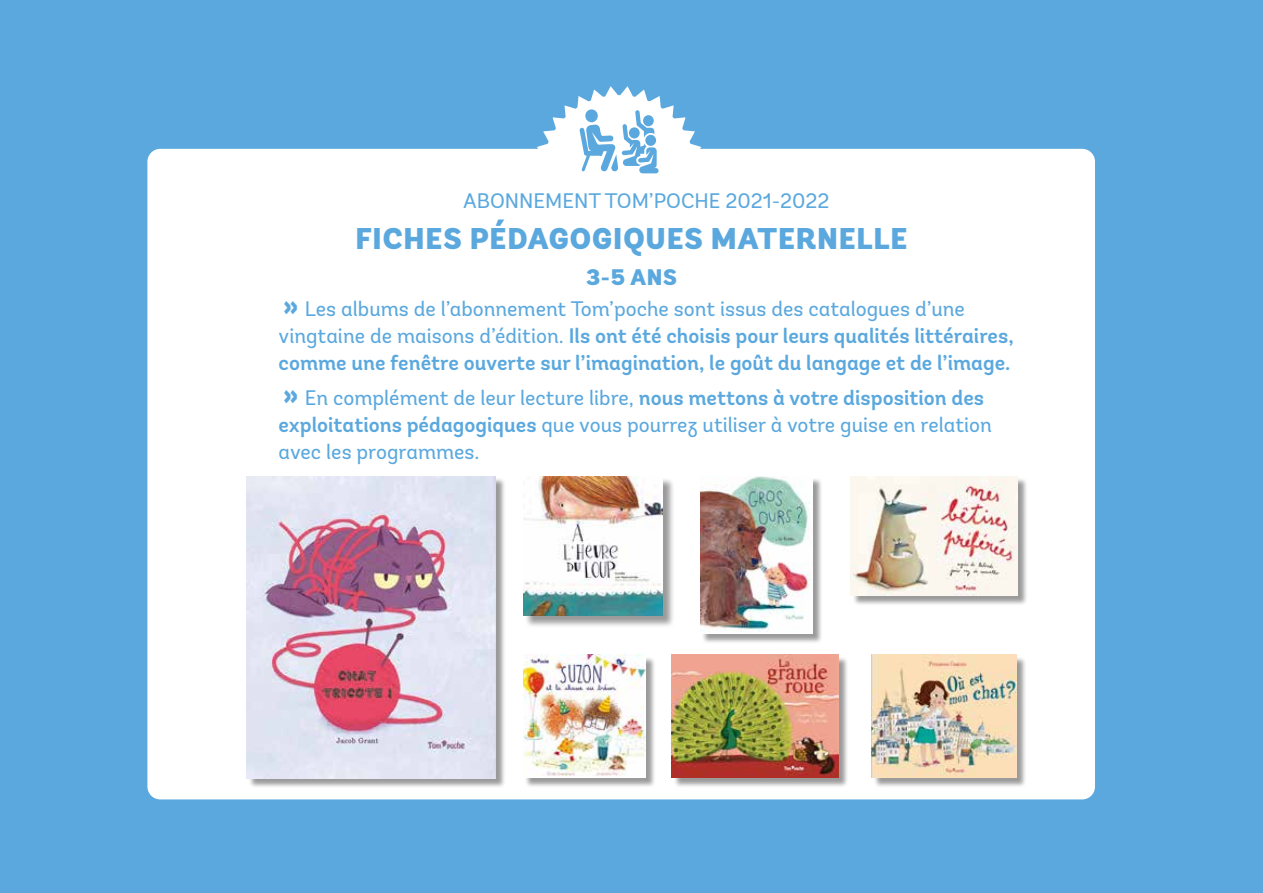
<style>
.page{position:relative;width:1263px;height:893px;background:#5aa8de}
.page>*{position:absolute;margin:0;border:0;box-sizing:border-box;transform-origin:0 0}
.t1{font:900 30px "Andes";letter-spacing:.03em;color:#5aa8de}
.t2{font:900 22.5px "Andes";color:#5aa8de}
.t3{font:600 21px/27px "Andes";color:#5aa8de}
.t4{font:21px/27px "Andes";color:#5aa8de}
.s1{font-weight:900;font-size:31.5px}
.s2{font-weight:400}
.s3{font-weight:600}
</style>
<div class="page">
<div style="left:147px;top:149px;width:948px;height:650px;background:#fff;border-radius:13px"></div>
<svg style="left:525px;top:86px;width:188px;height:88px"></svg>
<div style="left:524px;top:478px;width:151px;height:150px;background:#000;opacity:.4"></div>
<img style="left:523px;top:476px;width:139px;height:140px">
<div style="left:673px;top:656px;width:176px;height:132px;background:#000;opacity:.4"></div>
<img style="left:672px;top:655px;width:166px;height:123px">
<div style="left:873px;top:656px;width:154px;height:132px;background:#000;opacity:.4"></div>
<img style="left:872px;top:655px;width:144px;height:123px">
<div style="left:248px;top:478px;width:258px;height:311px;background:#000;opacity:.4"></div>
<img style="left:247px;top:476px;width:249px;height:302px">
<div style="left:701px;top:478px;width:122px;height:166px;background:#000;opacity:.4"></div>
<img style="left:700px;top:476px;width:113px;height:158px">
<div style="left:852px;top:478px;width:175px;height:128px;background:#000;opacity:.4"></div>
<img style="left:850px;top:476px;width:167px;height:119px">
<div style="left:524px;top:656px;width:132px;height:132px;background:#000;opacity:.4"></div>
<img style="left:523px;top:655px;width:123px;height:123px">
<p class="t4" style="left:463px;top:188px;width:368px">ABONNEMENT TOM’POCHE 2021-2022</p>
<h1 class="t1" style="left:355px;top:219px;width:553px">FICHES PÉDAGOGIQUES MATERNELLE</h1>
<p class="t2" style="left:586px;top:262px;width:92px">3-5 ANS</p>
<p class="t3" style="left:278px;top:296px;width:737px"><span class="s1">»</span> <span class="s2">Les albums de l’abonnement Tom’poche sont issus des catalogues d’une vingtaine de maisons d’édition.</span> Ils ont été choisis pour leurs qualités littéraires, comme une fenêtre ouverte sur l’imagination, le goût du langage et de l’image.</p>
<p class="t4" style="left:278px;top:385px;width:715px"><span class="s1">»</span> En complément de leur lecture libre, <span class="s3">nous mettons à votre disposition des exploitations pédagogiques</span> que vous pourrez utiliser à votre guise en relation avec les programmes.</p>
</div>
